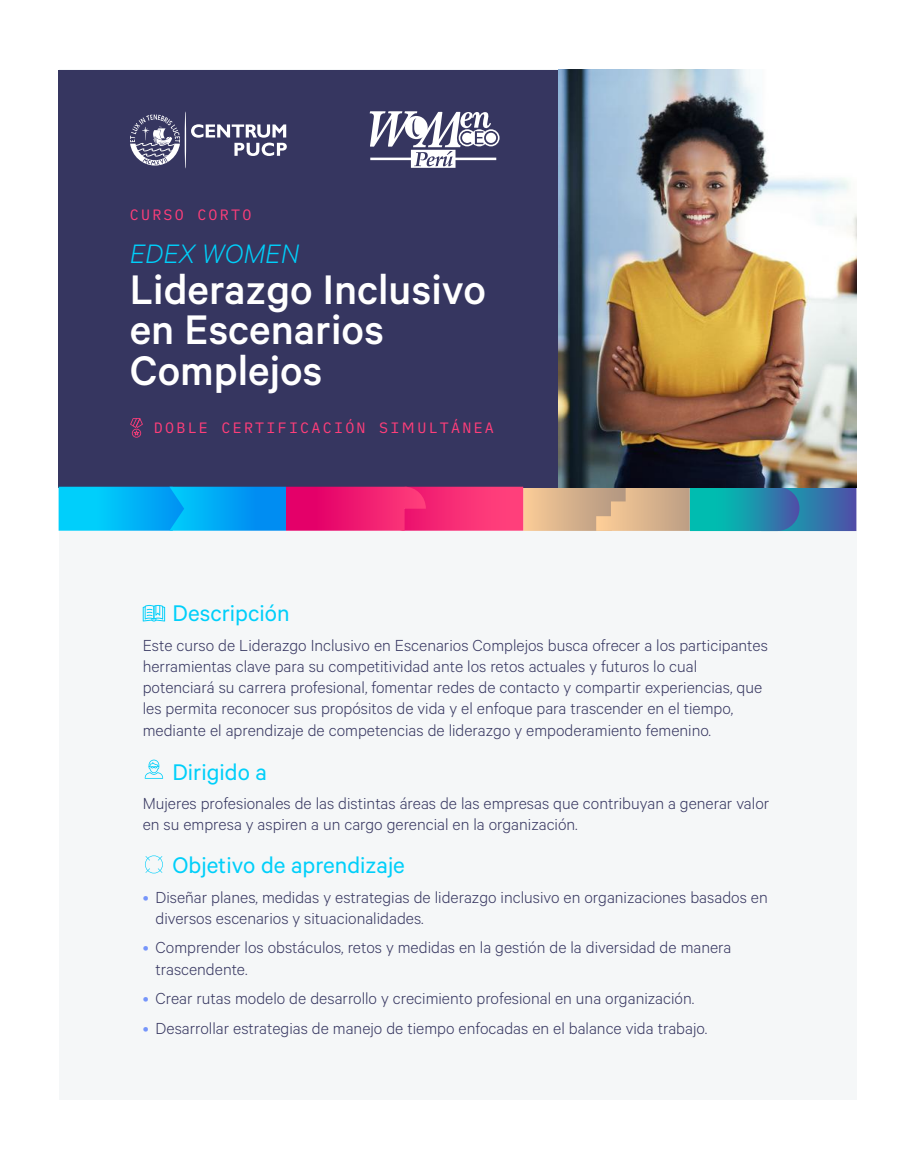
<style>
.page{position:relative;width:915px;height:1170px;background:#fff}
.page>*{position:absolute;margin:0;border:0;box-sizing:border-box;transform-origin:0 0}
.t1{font:500 46.5px/40.5px "Calibre";color:#fff}
.t2{font:italic 300 30px "Calibre";color:#00cffa}
.t3{font:25.5px "Calibre";color:#00cffa}
.t4{font:300 18px/21.5px "Calibre";color:#363660}
.t5{font:15px "i A Writer Duospace";letter-spacing:.15em;color:#ff3e7a}
.s1{color:#7595fb}
</style>
<div class="page">
<div style="left:59px;top:70px;width:797px;height:1030px;background:#f5f7f8"></div>
<div style="left:59px;top:70px;width:499px;height:417px;background:#363660"></div>
<svg style="left:59px;top:486px;width:797px;height:45px;background:#7c7da8"></svg>
<img style="left:558px;top:70px;width:298px;height:417px">
<svg style="left:145px;top:855px;width:18px;height:18px"></svg>
<svg style="left:145px;top:759px;width:18px;height:19px"></svg>
<svg style="left:143px;top:605px;width:22px;height:16px"></svg>
<svg style="left:369px;top:111px;width:130px;height:57px"></svg>
<svg style="left:191px;top:124px;width:96px;height:32px"></svg>
<hr style="left:185px;top:111px;width:1px;height:58px;background:#fff;border-radius:50%">
<svg style="left:130px;top:114px;width:50px;height:51px"></svg>
<svg style="left:130px;top:418px;width:13px;height:19px"></svg>
<p class="t5" style="left:130px;top:204px;width:123px">CURSO CORTO</p>
<h2 class="t2" style="left:130px;top:236px;width:171px">EDEX WOMEN</h2>
<h1 class="t1" style="left:130px;top:267px;width:357px">Liderazgo Inclusivo en Escenarios<br>Complejos</h1>
<p class="t5" style="left:154px;top:416px;width:341px">DOBLE CERTIFICACIÓN SIMULTÁNEA</p>
<h3 class="t3" style="left:172px;top:598px;width:118px">Descripción</h3>
<p class="t4" style="left:143px;top:633px;width:626px">Este curso de Liderazgo Inclusivo en Escenarios Complejos busca ofrecer a los participantes herramientas clave para su competitividad ante los retos actuales y futuros lo cual potenciará su carrera profesional, fomentar redes de contacto y compartir experiencias, que les permita reconocer sus propósitos de vida y el enfoque para trascender en el tiempo, mediante el aprendizaje de competencias de liderazgo y empoderamiento femenino.</p>
<h3 class="t3" style="left:172px;top:756px;width:96px">Dirigido a</h3>
<p class="t4" style="left:143px;top:792px;width:627px;line-height:21px">Mujeres profesionales de las distintas áreas de las empresas que contribuyan a generar valor en su empresa y aspiren a un cargo gerencial en la organización.</p>
<h3 class="t3" style="left:172px;top:850px;width:234px">Objetivo de aprendizaje</h3>
<p class="t4" style="left:155px;top:886px;width:613px;line-height:21px;text-indent:-13px"><span class="s1">•</span> Diseñar planes, medidas y estrategias de liderazgo inclusivo en organizaciones basados en diversos escenarios y situacionalidades.</p>
<p class="t4" style="left:155px;top:936px;width:577px;line-height:21px;text-indent:-13px"><span class="s1">•</span> Comprender los obstáculos, retos y medidas en la gestión de la diversidad de manera trascendente.</p>
<p class="t4" style="left:143px;top:986px;width:553px"><span class="s1">•</span> Crear rutas modelo de desarrollo y crecimiento profesional en una organización.</p>
<p class="t4" style="left:143px;top:1016px;width:566px"><span class="s1">•</span> Desarrollar estrategias de manejo de tiempo enfocadas en el balance vida trabajo.</p>
</div>
